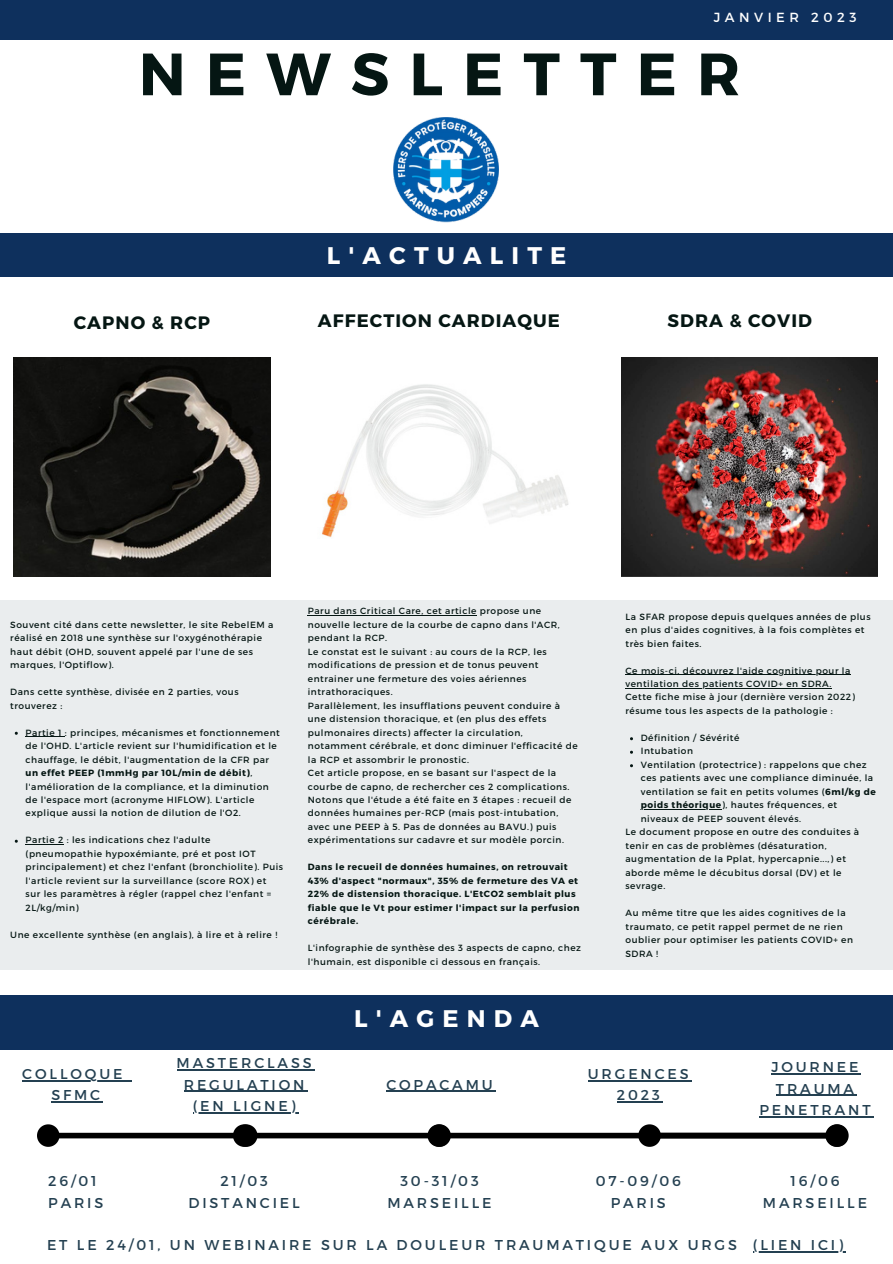
<style>
.page{position:relative;width:893px;height:1264px;background:#fff}
.page>*{position:absolute;margin:0;border:0;box-sizing:border-box;transform-origin:0 0}
.t1{font:700 59.55px "Montserrat";letter-spacing:.34em;color:#051613}
.t2{font:700 24px "Montserrat";letter-spacing:.34em;color:#fff}
.t3{font:700 18px "Montserrat";letter-spacing:.06em;color:#051613}
.t4{font:14.25px/21.3px "Montserrat";letter-spacing:.2em;color:#244051;text-align:center}
.t5{font:13.2px "Montserrat";letter-spacing:.34em;color:#fff}
.t6{font:9px/13.5px "Montserrat";letter-spacing:.06em;color:#051613}
.t7{font:700 9px/13.5px "Montserrat";letter-spacing:.06em;color:#051613}
.s1{font-weight:700}
</style>
<div class="page">
<div style="left:0;top:234px;width:892px;height:43px;background:#0e305d"></div>
<img style="left:621px;top:357px;width:256px;height:219px">
<img style="left:14px;top:357px;width:256px;height:219px">
<img style="left:321px;top:384px;width:248px;height:154px">
<div style="left:0;top:600px;width:892px;height:370px;background:#eaedee"></div>
<div style="left:0;top:995px;width:892px;height:54px;background:#0e305d"></div>
<div style="left:0;top:0;width:892px;height:40px;background:#0e305d"></div>
<div style="left:254px;top:1132px;width:175px;height:6px;background:#000"></div>
<div style="left:58px;top:1132px;width:178px;height:6px;background:#000"></div>
<svg style="left:37px;top:1124px;width:26px;height:23px"></svg>
<svg style="left:229px;top:1124px;width:32px;height:23px"></svg>
<div style="left:449px;top:1132px;width:377px;height:6px;background:#000"></div>
<svg style="left:423px;top:1124px;width:31px;height:23px"></svg>
<img style="left:394px;top:117px;width:104px;height:105px">
<svg style="left:634px;top:1124px;width:30px;height:23px"></svg>
<svg style="left:821px;top:1124px;width:28px;height:23px"></svg>
<hr style="left:308px;top:615px;width:169px;height:1px;background:#051613">
<hr style="left:640px;top:809px;width:81px;height:1px;background:#051613">
<hr style="left:625px;top:674px;width:225px;height:1px;background:#051613">
<hr style="left:625px;top:687px;width:206px;height:1px;background:#051613">
<hr style="left:26px;top:736px;width:39px;height:1px;background:#051613">
<hr style="left:26px;top:844px;width:38px;height:1px;background:#051613">
<hr style="left:22px;top:1080px;width:103px;height:1px;background:#244051">
<hr style="left:51px;top:1101px;width:52px;height:1px;background:#244051">
<hr style="left:177px;top:1069px;width:137px;height:1px;background:#244051">
<hr style="left:184px;top:1090px;width:123px;height:1px;background:#244051">
<hr style="left:193px;top:1112px;width:105px;height:1px;background:#244051">
<hr style="left:386px;top:1090px;width:109px;height:1px;background:#244051">
<hr style="left:588px;top:1080px;width:103px;height:1px;background:#244051">
<hr style="left:616px;top:1101px;width:46px;height:1px;background:#244051">
<hr style="left:771px;top:1073px;width:90px;height:1px;background:#244051">
<hr style="left:776px;top:1094px;width:80px;height:1px;background:#244051">
<hr style="left:759px;top:1116px;width:114px;height:1px;background:#244051">
<hr style="left:753px;top:1250px;width:92px;height:2px;background:#244051">
<h3 class="t5" style="left:713px;top:9px;width:144px">JANVIER 2023</h3>
<h1 class="t1" style="left:139px;top:35px;width:602px">NEWSLETTER</h1>
<h2 class="t2" style="left:327px;top:240px;width:241px">L'ACTUALITE</h2>
<h3 class="t3" style="left:74px;top:311px;width:138px">CAPNO &amp; RCP</h3>
<h3 class="t3" style="left:318px;top:309px;width:244px">AFFECTION CARDIAQUE</h3>
<h3 class="t3" style="left:667px;top:309px;width:146px">SDRA &amp; COVID</h3>
<p class="t6" style="left:10px;top:617px;width:264px">Souvent cité dans cette newsletter, le site RebelEM a réalisé en 2018 une synthèse sur l'oxygénothérapie haut débit (OHD, souvent appelé par l'une de ses marques, l'Optiflow).</p>
<p class="t6" style="left:10px;top:684px;width:230px">Dans cette synthèse, divisée en 2 parties, vous trouverez :</p>
<p class="t6" style="left:26px;top:725px;width:256px">Partie 1 : principes, mécanismes et fonctionnement de l'OHD. L'article revient sur l'humidification et le chauffage, le débit, l'augmentation de la CFR par <span class="s1">un effet PEEP (1mmHg par 10L/min de débit)</span>, l'amélioration de la compliance, et la diminution de l'espace mort (acronyme HIFLOW). L'article explique aussi la notion de dilution de l'O2.</p>
<p class="t6" style="left:26px;top:833px;width:259px">Partie 2 : les indications chez l'adulte (pneumopathie hypoxémiante, pré et post IOT principalement) et chez l'enfant (bronchiolite). Puis l'article revient sur la surveillance (score ROX) et sur les paramètres à régler (rappel chez l'enfant = 2L/kg/min)</p>
<p class="t6" style="left:10px;top:927px;width:268px">Une excellente synthèse (en anglais), à lire et à relire !</p>
<p class="t6" style="left:308px;top:604px;width:271px">Paru dans Critical Care, cet article propose une nouvelle lecture de la courbe de capno dans l'ACR, pendant la RCP.<br>Le constat est le suivant : au cours de la RCP, les modifications de pression et de tonus peuvent entrainer une fermeture des voies aériennes intrathoraciques.<br>Parallèlement, les insufflations peuvent conduire à une distension thoracique, et (en plus des effets pulmonaires directs) affecter la circulation, notamment cérébrale, et donc diminuer l'efficacité de la RCP et assombrir le pronostic.<br>Cet article propose, en se basant sur l'aspect de la courbe de capno, de rechercher ces 2 complications.<br>Notons que l'étude a été faite en 3 étapes : recueil de données humaines per-RCP (mais post-intubation, avec une PEEP à 5. Pas de données au BAVU.) puis expérimentations sur cadavre et sur modèle porcin.</p>
<p class="t7" style="left:308px;top:860px;width:273px">Dans le recueil de données humaines, on retrouvait 43% d'aspect "normaux", 35% de fermeture des VA et 22% de distension thoracique. L'EtCO2 semblait plus fiable que le Vt pour estimer l'impact sur la perfusion cérébrale.</p>
<p class="t6" style="left:308px;top:940px;width:275px">L'infographie de synthèse des 3 aspects de capno, chez l'humain, est disponible ci dessous en français.</p>
<p class="t6" style="left:625px;top:609px;width:246px">La SFAR propose depuis quelques années de plus en plus d'aides cognitives, à la fois complètes et très bien faites.</p>
<p class="t6" style="left:625px;top:663px;width:231px">Ce mois-ci, découvrez l'aide cognitive pour la ventilation des patients COVID+ en SDRA.<br>Cette fiche mise à jour (dernière version 2022) résume tous les aspects de la pathologie :</p>
<p class="t6" style="left:640px;top:730px;width:236px">Définition / Sévérité<br>Intubation<br>Ventilation (protectrice) : rappelons que chez ces patients avec une compliance diminuée, la ventilation se fait en petits volumes (<span class="s1">6ml/kg de poids théorique</span>), hautes fréquences, et niveaux de PEEP souvent élevés.</p>
<p class="t6" style="left:625px;top:825px;width:235px">Le document propose en outre des conduites à tenir en cas de problèmes (désaturation, augmentation de la Pplat, hypercapnie...,) et aborde même le décubitus dorsal (DV) et le sevrage.</p>
<p class="t6" style="left:625px;top:906px;width:229px">Au même titre que les aides cognitives de la traumato, ce petit rappel permet de ne rien oublier pour optimiser les patients COVID+ en SDRA !</p>
<h3 class="t4" style="left:22px;top:1062px;width:102px">COLLOQUE<br>SFMC</h3>
<h3 class="t4" style="left:177px;top:1051px;width:136px">MASTERCLASS<br>REGULATION (EN LIGNE)</h3>
<h2 class="t2" style="left:354px;top:1003px;width:186px">L'AGENDA</h2>
<h3 class="t4" style="left:386px;top:1073px;width:108px">COPACAMU</h3>
<h3 class="t4" style="left:588px;top:1062px;width:102px">URGENCES<br>2023</h3>
<h3 class="t4" style="left:759px;top:1055px;width:113px">JOURNEE<br>TRAUMA<br>PENETRANT</h3>
<h3 class="t4" style="left:762px;top:1169px;width:106px">16/06<br>MARSEILLE</h3>
<h3 class="t4" style="left:47px;top:1233px;width:797px">ET LE 24/01, UN WEBINAIRE SUR LA DOULEUR TRAUMATIQUE AUX URGS (LIEN ICI)</h3>
<h3 class="t4" style="left:48px;top:1169px;width:57px;text-align:left">26/01<br>PARIS</h3>
<h3 class="t4" style="left:188px;top:1169px;width:113px">21/03<br>DISTANCIEL</h3>
<h3 class="t4" style="left:387px;top:1169px;width:106px">30-31/03<br>MARSEILLE</h3>
<h3 class="t4" style="left:595px;top:1169px;width:87px">07-09/06<br>PARIS</h3>
</div>
